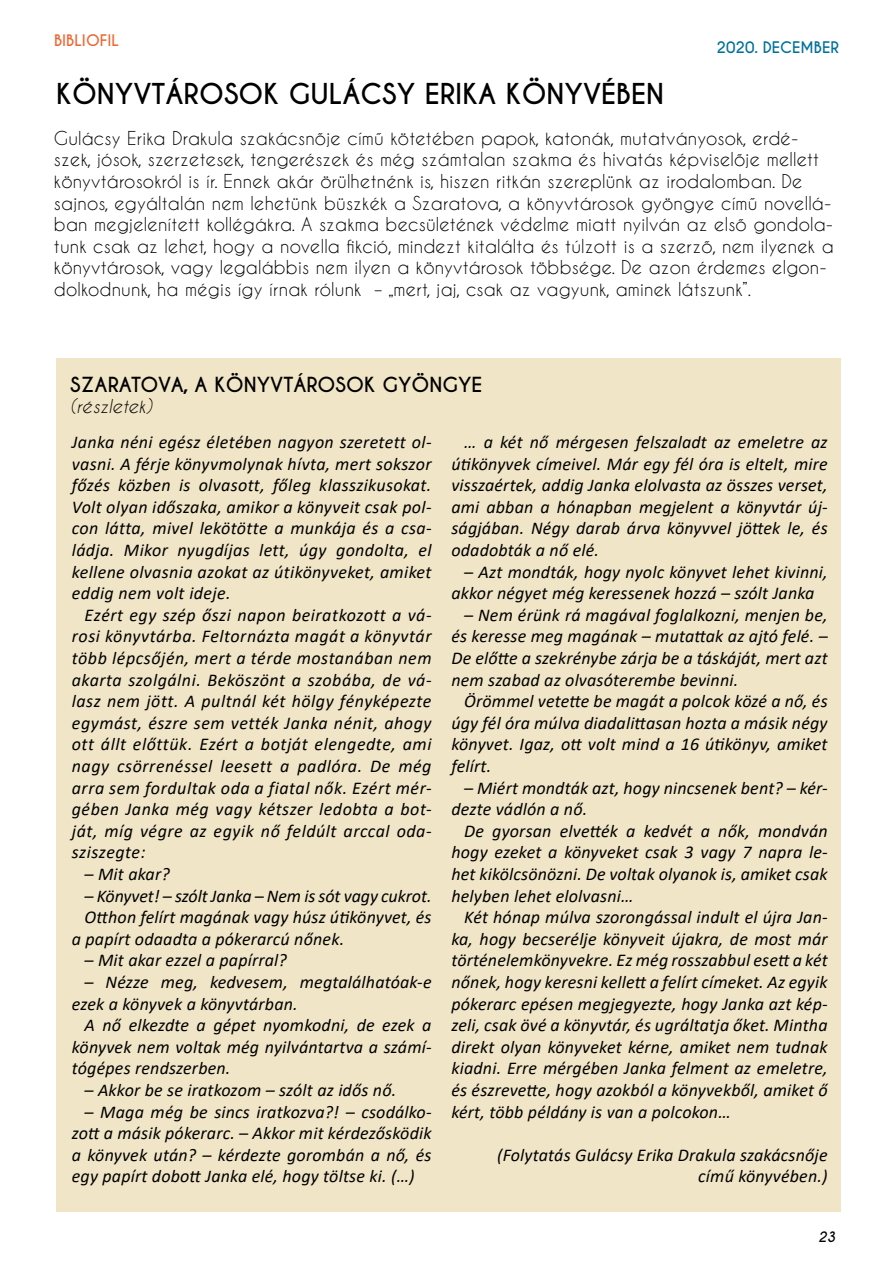
<style>
.page{position:relative;width:893px;height:1263px;background:#fff}
.page>*{position:absolute;margin:0;border:0;box-sizing:border-box;transform-origin:0 0}
.t1{font:700 27px "Caviar Dreams";color:#000}
.t2{font:700 19.5px "Caviar Dreams";color:#000}
.t3{font:italic 18px/21.6px "Calibri";letter-spacing:.01em;color:#000;text-align:justify}
.t4{font:18px/21.6px "Caviar Dreams";letter-spacing:.01em;color:#000}
.t5{font:italic 18px "Caviar Dreams";letter-spacing:.025em;color:#000}
.t6{font:700 15px "Caviar Dreams";color:#007199}
.t7{font:700 15px "Caviar Dreams";color:#ec6835}
.t8{font:italic 700 13.5px "Caviar Dreams";color:#000}
</style>
<div class="page">
<div style="left:56px;top:358px;width:785px;height:854px;background:#f1e5c7"></div>
<p class="t7" style="left:54px;top:31px;width:9px">BIBLIO</p>
<p class="t7" style="left:100px;top:31px;width:14px">FIL</p>
<h1 class="t1" style="left:56px;top:78px;width:609px">KÖNYVTÁROSOK GULÁCSY ERIKA KÖNYVÉBEN</h1>
<p class="t6" style="left:716px;top:38px;width:124px">2020. DECEMBER</p>
<p class="t4" style="left:54px;top:127px;width:781px">Gulácsy Erika Drakula szakácsnője című kötetében papok, katonák, mutatványosok, erdé&shy;szek, jósok, szerzetesek, tengerészek és még számtalan szakma és hivatás képviselője mellett könyvtárosokról is ír. Ennek akár örülhetnénk is, hiszen ritkán szereplünk az irodalomban. De sajnos, egyáltalán nem lehetünk büszkék a Szaratova, a könyvtárosok gyöngye című novellá&shy;ban megjelenített kollégákra. A szakma becsületének védelme miatt nyilván az első gondola&shy;tunk csak az lehet, hogy a novella fikció, mindezt kitalálta és túlzott is a szerző, nem ilyenek a könyvtárosok, vagy legalábbis nem ilyen a könyvtárosok többsége. De azon érdemes elgon&shy;dolkodnunk, ha mégis így írnak rólunk – „mert, jaj, csak az vagyunk, aminek látszunk”.</p>
<p class="t2" style="left:70px;top:372px;width:414px">SZARATOVA, A KÖNYVTÁROSOK GYÖNGYE</p>
<p class="t5" style="left:70px;top:396px;width:83px">(részletek)</p>
<p class="t3" style="left:72px;top:430px;width:361px">Janka néni egész életében nagyon szeretett ol&shy;vasni. A férje könyvmolynak hívta, mert sokszor főzés közben is olvasott, főleg klasszikusokat.<br>Volt olyan időszaka, amikor a könyveit csak pol&shy;con látta, mivel lekötötte a munkája és a csa&shy;ládja. Mikor nyugdíjas lett, úgy gondolta, el kellene olvasnia azokat az útikönyveket, amiket eddig nem volt ideje.</p>
<p class="t3" style="left:72px;top:603px;width:361px;text-indent:13px">Ezért egy szép őszi napon beiratkozott a vá&shy;rosi könyvtárba. Feltornázta magát a könyvtár több lépcsőjén, mert a térde mostanában nem akarta szolgálni. Beköszönt a szobába, de vá&shy;lasz nem jött. A pultnál két hölgy fényképezte egymást, észre sem vették Janka nénit, ahogy ott állt előttük. Ezért a botját elengedte, ami nagy csörrenéssel leesett a padlóra. De még arra sem fordultak oda a fiatal nők. Ezért mér&shy;gében Janka még vagy kétszer ledobta a bot&shy;ját, míg végre az egyik nő feldúlt arccal oda&shy;sziszegte:</p>
<p class="t3" style="left:85px;top:862px;width:87px">– Mit akar?</p>
<p class="t3" style="left:85px;top:884px;width:348px">– Könyvet! – szólt Janka – Nem is sót vagy cukrot.</p>
<p class="t3" style="left:85px;top:906px;width:348px">Otthon felírt magának vagy húsz útikönyvet, és</p>
<p class="t3" style="left:72px;top:927px;width:274px">a papírt odaadta a pókerarcú nőnek.</p>
<p class="t3" style="left:85px;top:949px;width:204px">– Mit akar ezzel a papírral?</p>
<p class="t3" style="left:72px;top:970px;width:361px;text-indent:13px">– Nézze meg, kedvesem, megtalálhatóak-e ezek a könyvek a könyvtárban.</p>
<p class="t3" style="left:72px;top:1014px;width:361px;text-indent:13px">A nő elkezdte a gépet nyomkodni, de ezek a könyvek nem voltak még nyilvántartva a számí&shy;tógépes rendszerben.</p>
<p class="t3" style="left:85px;top:1078px;width:313px">– Akkor be se iratkozom – szólt az idős nő.</p>
<p class="t3" style="left:72px;top:1100px;width:361px;text-indent:13px">– Maga még be sincs iratkozva?! – csodálko&shy;zott a másik pókerarc. – Akkor mit kérdezősködik a könyvek után? – kérdezte gorombán a nő, és egy papírt dobott Janka elé, hogy töltse ki. (…)</p>
<p class="t3" style="left:451px;top:430px;width:378px;text-indent:13px">… a két nő mérgesen felszaladt az emeletre az útikönyvek címeivel. Már egy fél óra is eltelt, mire visszaértek, addig Janka elolvasta az összes verset, ami abban a hónapban megjelent a könyvtár új&shy;ságjában. Négy darab árva könyvvel jöttek le, és odadobták a nő elé.</p>
<p class="t3" style="left:451px;top:560px;width:378px;text-indent:13px">– Azt mondták, hogy nyolc könyvet lehet kivinni, akkor négyet még keressenek hozzá – szólt Janka</p>
<p class="t3" style="left:451px;top:603px;width:378px;text-indent:13px">– Nem érünk rá magával foglalkozni, menjen be, és keresse meg magának – mutattak az ajtó felé. – De előtte a szekrénybe zárja be a táskáját, mert azt nem szabad az olvasóterembe bevinni.</p>
<p class="t3" style="left:451px;top:690px;width:378px;text-indent:13px">Örömmel vetette be magát a polcok közé a nő, és úgy fél óra múlva diadalittasan hozta a másik négy könyvet. Igaz, ott volt mind a 16 útikönyv, amiket felírt.</p>
<p class="t3" style="left:451px;top:776px;width:378px;text-indent:13px">– Miért mondták azt, hogy nincsenek bent? – kér&shy;dezte vádlón a nő.</p>
<p class="t3" style="left:451px;top:819px;width:378px;text-indent:13px">De gyorsan elvették a kedvét a nők, mondván hogy ezeket a könyveket csak 3 vagy 7 napra le&shy;het kikölcsönözni. De voltak olyanok is, amiket csak helyben lehet elolvasni…</p>
<p class="t3" style="left:451px;top:906px;width:378px;text-indent:13px">Két hónap múlva szorongással indult el újra Jan&shy;ka, hogy becserélje könyveit újakra, de most már történelemkönyvekre. Ez még rosszabbul esett a két nőnek, hogy keresni kellett a felírt címeket. Az egyik pókerarc epésen megjegyezte, hogy Janka azt kép&shy;zeli, csak övé a könyvtár, és ugráltatja őket. Mintha direkt olyan könyveket kérne, amiket nem tudnak kiadni. Erre mérgében Janka felment az emeletre, és észrevette, hogy azokból a könyvekből, amiket ő kért, több példány is van a polcokon…</p>
<p class="t3" style="left:497px;top:1143px;width:332px;text-align:right">(Folytatás Gulácsy Erika Drakula szakácsnője című könyvében.)</p>
<p class="t8" style="left:818px;top:1228px;width:19px">23</p>
</div>
